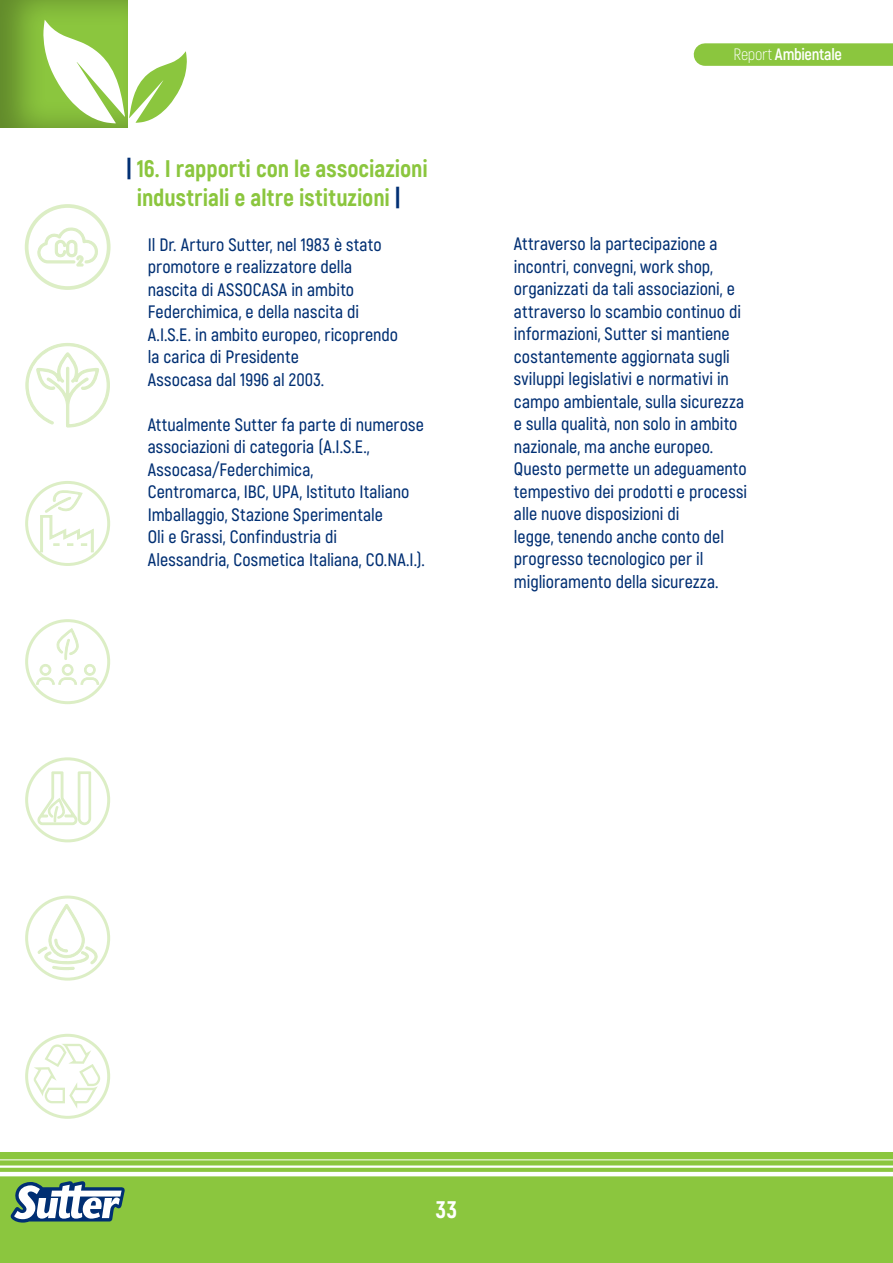
<style>
.page{position:relative;width:893px;height:1263px;background:#fff}
.page>*{position:absolute;margin:0;border:0;box-sizing:border-box;transform-origin:0 0}
.t1{font:800 24px/28.8px "Akrobat";color:#8bc63e}
.t2{font:800 24px "Akrobat";color:#fff}
.t3{font:600 18px/22.5px "Akrobat";color:#002f73}
.t4{font:700 16.5px "Akrobat";letter-spacing:-.02em;color:#fff}
.s1{color:#002f73}
.s2{font-weight:300}
</style>
<div class="page">
<div style="left:0;top:1152px;width:893px;height:111px;background:#8bc63e"></div>
<div style="left:0;top:0;width:129px;height:128px;background:#231f20;opacity:.35"></div>
<svg style="left:43px;top:20px;width:144px;height:103px"></svg>
<svg style="left:36px;top:227px;width:63px;height:52px"></svg>
<div style="left:25px;top:204px;width:86px;height:86px;border:4px solid #8bc63e;border-radius:50%"></div>
<svg style="left:25px;top:343px;width:85px;height:85px"></svg>
<div style="left:25px;top:481px;width:85px;height:85px;border:3px solid #8bc63e;border-radius:50%"></div>
<svg style="left:40px;top:489px;width:54px;height:64px"></svg>
<div style="left:25px;top:619px;width:85px;height:85px;border:3px solid #8bc63e;border-radius:50%"></div>
<svg style="left:36px;top:627px;width:64px;height:58px"></svg>
<div style="left:25px;top:757px;width:85px;height:85px;border:3px solid #8bc63e;border-radius:50%"></div>
<svg style="left:38px;top:771px;width:53px;height:54px"></svg>
<div style="left:25px;top:895px;width:85px;height:85px;border:3px solid #8bc63e;border-radius:50%"></div>
<svg style="left:37px;top:903px;width:61px;height:67px"></svg>
<div style="left:25px;top:1034px;width:85px;height:85px;border:3px solid #8bc63e;border-radius:50%"></div>
<svg style="left:34px;top:1044px;width:66px;height:65px"></svg>
<div style="left:705px;top:43px;width:188px;height:23px;background:#8bc63e"></div>
<hr style="left:0;top:1159px;width:893px;height:1px;background:#fff">
<hr style="left:0;top:1165px;width:893px;height:3px;background:#fff">
<hr style="left:0;top:1172px;width:893px;height:4px;background:#fff">
<svg style="left:10px;top:1181px;width:115px;height:41px"></svg>
<h1 class="t1" style="left:137px;top:154px;width:293px;text-indent:-10px"><span class="s1">|</span> 16. I rapporti con le associazioni industriali e altre istituzioni <span class="s1">|</span></h1>
<p class="t3" style="left:148px;top:233px;width:252px">Il Dr. Arturo Sutter, nel 1983 è stato promotore e realizzatore della nascita di ASSOCASA in ambito<br>Federchimica, e della nascita di<br>A.I.S.E. in ambito europeo, ricoprendo la carica di Presidente<br>Assocasa dal 1996 al 2003.</p>
<p class="t3" style="left:148px;top:413px;width:279px">Attualmente Sutter fa parte di numerose associazioni di categoria (A.I.S.E., Assocasa/Federchimica,<br>Centromarca, IBC, UPA, Istituto Italiano Imballaggio, Stazione Sperimentale<br>Oli e Grassi, Confindustria di<br>Alessandria, Cosmetica Italiana, CO.NA.I.).</p>
<p class="t4" style="left:733px;top:44px;width:110px"><span class="s2">Report</span> Ambientale</p>
<p class="t3" style="left:514px;top:233px;width:235px">Attraverso la partecipazione a incontri, convegni, work shop, organizzati da tali associazioni, e attraverso lo scambio continuo di informazioni, Sutter si mantiene costantemente aggiornata sugli sviluppi legislativi e normativi in campo ambientale, sulla sicurezza e sulla qualità, non solo in ambito nazionale, ma anche europeo.<br>Questo permette un adeguamento tempestivo dei prodotti e processi alle nuove disposizioni di<br>legge, tenendo anche conto del progresso tecnologico per il miglioramento della sicurezza.</p>
<h1 class="t2" style="left:436px;top:1194px;width:23px">33</h1>
</div>
